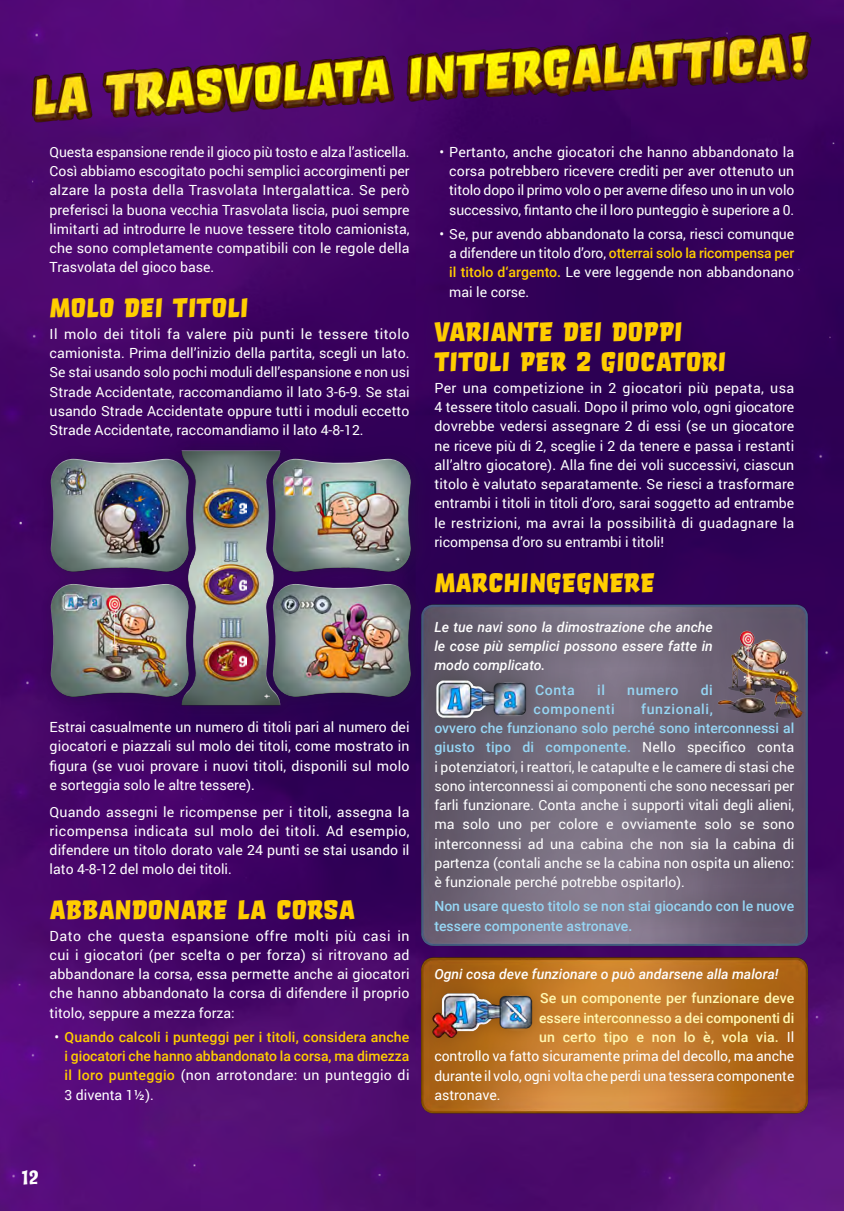
<style>
.page{position:relative;width:844px;height:1211px;background:#fff}
.page>*{position:absolute;margin:0;border:0;box-sizing:border-box;transform-origin:0 0}
.t1{font:26.25px/29.8px "Orgovan Brush";color:#ffcd00}
.t2{font:700 19.25px "Catseye";color:#fff}
.Gold-silver{font:14px/19.2px "Roboto";color:#fff;text-align:justify}
.t3{font:500 14px/19.2px "Roboto";letter-spacing:-.005em;color:#ffcd00;text-align:justify}
.Gold-silver-2{font:italic 500 14px/19.2px "Roboto";color:#fff;text-align:justify}
.Gold-silver-3{font:500 14px "Roboto";color:#fff8b1}
.Gold-silver-4{font:500 14px/19.2px "Roboto";color:#96d6f4}
.Gold-silver-5{font:500 14px "Roboto";letter-spacing:.045em;color:#96d6f4}
.s1{font-weight:400;color:#fff}
.s2{font-weight:500;color:#ffcd00}
.s3{font-weight:500;color:#96d6f4}
</style>
<div class="page">
<img style="left:0;top:0;width:843px;height:1210px">
<img style="left:415px;top:594px;width:399px;height:353px">
<img style="left:415px;top:947px;width:399px;height:177px">
<div style="left:39px;top:435px;width:393px;height:288px;background:#281b47;opacity:.4"></div>
<div style="left:39px;top:439px;width:383px;height:278px;background:#000;opacity:.1"></div>
<div style="left:272px;top:472px;width:140px;height:101px;background:#000;opacity:.75"></div>
<div style="left:271px;top:459px;width:140px;height:106px;background:#fff;opacity:.75"></div>
<div style="left:50px;top:472px;width:140px;height:101px;background:#000;opacity:.75"></div>
<div style="left:49px;top:459px;width:140px;height:106px;background:#fff;opacity:.75"></div>
<div style="left:272px;top:597px;width:140px;height:101px;background:#000;opacity:.75"></div>
<div style="left:271px;top:584px;width:140px;height:106px;background:#fff;opacity:.75"></div>
<div style="left:50px;top:597px;width:140px;height:101px;background:#000;opacity:.75"></div>
<div style="left:49px;top:584px;width:140px;height:106px;background:#fff;opacity:.75"></div>
<div style="left:180px;top:449px;width:101px;height:256px;background:#fff;opacity:.75"></div>
<img style="left:16px;top:0;width:811px;height:126px">
<div style="left:417px;top:605px;width:394px;height:344px;background:#444644;opacity:.75"></div>
<img style="left:434px;top:679px;width:94px;height:40px">
<div style="left:415px;top:951px;width:396px;height:166px;background:#7e4811;opacity:.75"></div>
<img style="left:429px;top:992px;width:105px;height:46px">
<p class="Gold-silver" style="left:50px;top:142px;width:361px">Questa espansione rende il gioco più tosto e alza l’asticella.<br>Così abbiamo escogitato pochi semplici accorgimenti per alzare la posta della Trasvolata Intergalattica. Se però preferisci la buona vecchia Trasvolata liscia, puoi sempre limitarti ad introdurre le nuove tessere titolo camionista, che sono completamente compatibili con le regole della Trasvolata del gioco base.</p>
<h2 class="t1" style="left:50px;top:293px;width:200px">MOLO DEI TITOLI</h2>
<p class="Gold-silver" style="left:50px;top:324px;width:361px">Il molo dei titoli fa valere più punti le tessere titolo camionista. Prima dell’inizio della partita, scegli un lato.<br>Se stai usando solo pochi moduli dell’espansione e non usi Strade Accidentate, raccomandiamo il lato 3-6-9. Se stai usando Strade Accidentate oppure tutti i moduli eccetto Strade Accidentate, raccomandiamo il lato 4-8-12.</p>
<p class="Gold-silver" style="left:50px;top:717px;width:361px">Estrai casualmente un numero di titoli pari al numero dei giocatori e piazzali sul molo dei titoli, come mostrato in figura (se vuoi provare i nuovi titoli, disponili sul molo e sorteggia solo le altre tessere).</p>
<p class="Gold-silver" style="left:50px;top:801px;width:361px">Quando assegni le ricompense per i titoli, assegna la ricompensa indicata sul molo dei titoli. Ad esempio, difendere un titolo dorato vale 24 punti se stai usando il lato 4-8-12 del molo dei titoli.</p>
<h2 class="t1" style="left:50px;top:894px;width:307px">ABBANDONARE LA CORSA</h2>
<p class="Gold-silver" style="left:50px;top:925px;width:361px">Dato che questa espansione offre molti più casi in cui i giocatori (per scelta o per forza) si ritrovano ad abbandonare la corsa, essa permette anche ai giocatori che hanno abbandonato la corsa di difendere il proprio titolo, seppure a mezza forza:</p>
<p class="t3" style="left:64px;top:1026px;width:346px;text-indent:-10px"><span class="s1">•</span> Quando calcoli i punteggi per i titoli, considera anche i giocatori che hanno abbandonato la corsa, ma dimezza il loro punteggio <span class="s1">(non arrotondare: un punteggio di 3 diventa 1½).</span></p>
<p class="Gold-silver" style="left:449px;top:142px;width:346px;text-indent:-10px">• Pertanto, anche giocatori che hanno abbandonato la corsa potrebbero ricevere crediti per aver ottenuto un titolo dopo il primo volo o per averne difeso uno in un volo successivo, fintanto che il loro punteggio è superiore a 0.</p>
<p class="Gold-silver" style="left:449px;top:224px;width:346px;text-indent:-10px">• Se, pur avendo abbandonato la corsa, riesci comunque a difendere un titolo d’oro, <span class="s2">otterrai solo la ricompensa per il titolo d‘argento.</span> Le vere leggende non abbandonano mai le corse.</p>
<h2 class="t1" style="left:434px;top:317px;width:293px">VARIANTE DEI DOPPI<br>TITOLI PER 2 GIOCATORI</h2>
<p class="Gold-silver" style="left:434px;top:377px;width:361px">Per una competizione in 2 giocatori più pepata, usa 4 tessere titolo casuali. Dopo il primo volo, ogni giocatore dovrebbe vedersi assegnare 2 di essi (se un giocatore ne riceve più di 2, sceglie i 2 da tenere e passa i restanti all’altro giocatore). Alla fine dei voli successivi, ciascun titolo è valutato separatamente. Se riesci a trasformare entrambi i titoli in titoli d’oro, sarai soggetto ad entrambe le restrizioni, ma avrai la possibilità di guadagnare la ricompensa d’oro su entrambi i titoli!</p>
<h2 class="t1" style="left:434px;top:567px;width:222px">MARCHINGEGNERE</h2>
<p class="Gold-silver-2" style="left:434px;top:616px;width:280px">Le tue navi sono la dimostrazione che anche le cose più semplici possono essere fatte in modo complicato.</p>
<p class="Gold-silver-4" style="left:535px;top:679px;width:41px">Conta</p>
<p class="Gold-silver-4" style="left:597px;top:679px;width:9px">il</p>
<p class="Gold-silver-4" style="left:627px;top:679px;width:53px">numero</p>
<p class="Gold-silver-4" style="left:700px;top:679px;width:14px">di</p>
<p class="Gold-silver-5" style="left:533px;top:699px;width:83px">componenti</p>
<p class="Gold-silver" style="left:434px;top:698px;width:361px;text-align:left;text-indent:206px"><span class="s3">funzionali,<br>ovvero che funzionano solo perché sono interconnessi al giusto tipo di componente.</span> Nello specifico conta i potenziatori, i reattori, le catapulte e le camere di stasi che sono interconnessi ai componenti che sono necessari per farli funzionare. Conta anche i supporti vitali degli alieni, ma solo uno per colore e ovviamente solo se sono interconnessi ad una cabina che non sia la cabina di partenza (contali anche se la cabina non ospita un alieno: è funzionale perché potrebbe ospitarlo).</p>
<p class="Gold-silver-4" style="left:434px;top:896px;width:361px">Non usare questo titolo se non stai giocando con le nuove tessere componente astronave.</p>
<p class="Gold-silver-2" style="left:434px;top:964px;width:345px">Ogni cosa deve funzionare o può andarsene alla malora!</p>
<p class="Gold-silver-3" style="left:540px;top:988px;width:255px">Se un componente per funzionare deve</p>
<p class="Gold-silver-3" style="left:539px;top:1007px;width:256px">essere interconnesso a dei componenti di</p>
<p class="Gold-silver-3" style="left:539px;top:1027px;width:257px">un certo tipo e non lo è, vola via. <span class="s1">Il</span></p>
<p class="Gold-silver" style="left:434px;top:1046px;width:361px">controllo va fatto sicuramente prima del decollo, ma anche</p>
<p class="Gold-silver" style="left:434px;top:1065px;width:361px">durante il volo, ogni volta che perdi una tessera componente</p>
<p class="Gold-silver" style="left:434px;top:1084px;width:68px">astronave.</p>
<h2 class="t2" style="left:22px;top:1165px;width:18px">12</h2>
</div>
